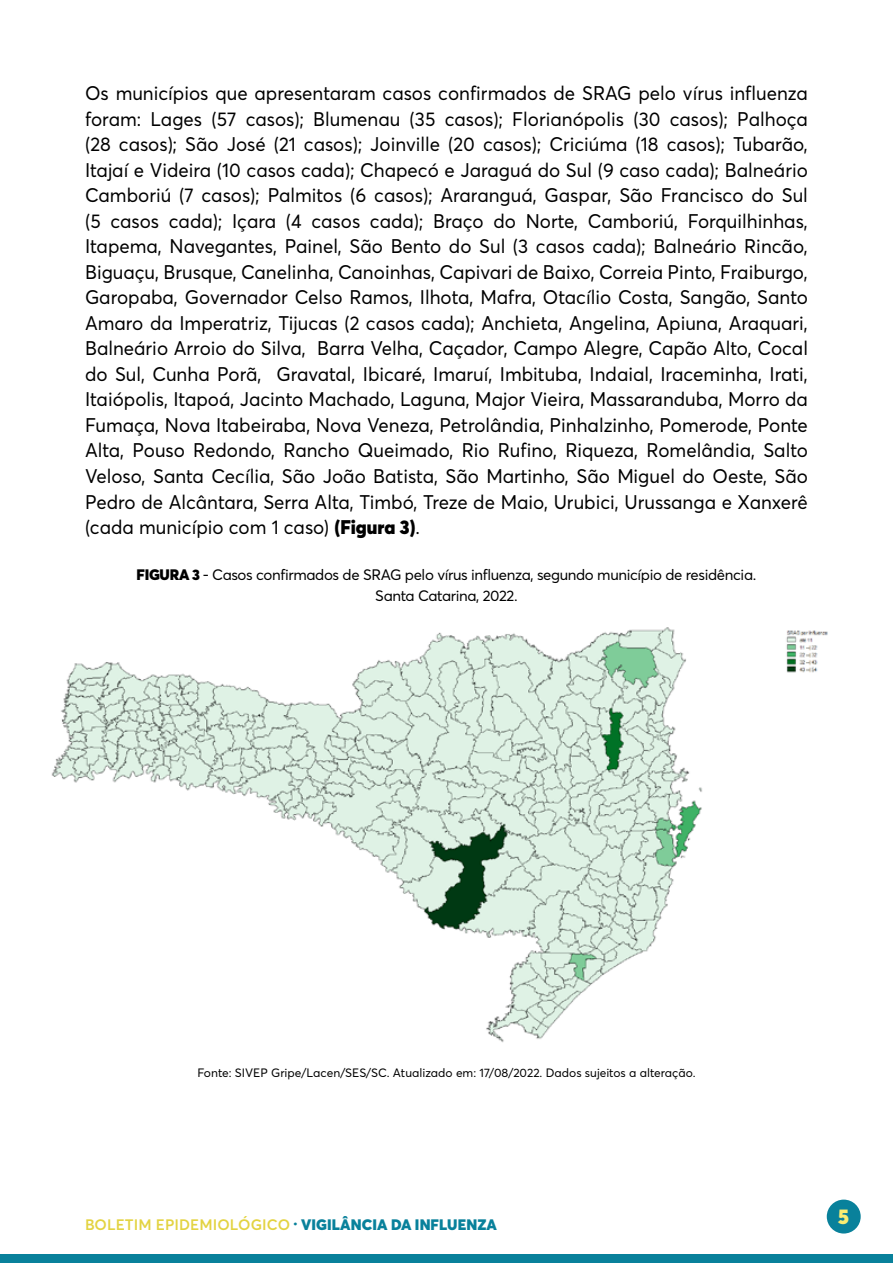
<style>
.page{position:relative;width:893px;height:1263px;background:#fff}
.page>*{position:absolute;margin:0;border:0;box-sizing:border-box;transform-origin:0 0}
.t1{font:900 21px "Averta";color:#f9ed72}
.t2{font:19.5px/25.5px "Averta";color:#000;text-align:justify;scale:.96 1}
.t3{font:15px/21px "Averta";letter-spacing:-.025em;color:#000;text-align:center}
.t4{font:900 15px "Averta";letter-spacing:.005em;color:#09819b}
.t5{font:12px "Averta";color:#000}
.s1{font-weight:900}
.s2{font-weight:600;color:#e3d342}
</style>
<div class="page">
<div style="left:0;top:1254px;width:893px;height:9px;background:#09819b"></div>
<div style="left:827px;top:1199px;width:34px;height:34px;background:#09819b;border-radius:50%"></div>
<img style="left:51px;top:627px;width:777px;height:416px">
<p class="t2" style="left:85px;top:81px;width:755px">Os municípios que apresentaram casos confirmados de SRAG pelo vírus influenza foram: Lages (57 casos); Blumenau (35 casos); Florianópolis (30 casos); Palhoça (28 casos); São José (21 casos); Joinville (20 casos); Criciúma (18 casos); Tubarão, Itajaí e Videira (10 casos cada); Chapecó e Jaraguá do Sul (9 caso cada); Balneário Camboriú (7 casos); Palmitos (6 casos); Araranguá, Gaspar, São Francisco do Sul (5 casos cada); Içara (4 casos cada); Braço do Norte, Camboriú, Forquilhinhas, Itapema, Navegantes, Painel, São Bento do Sul (3 casos cada); Balneário Rincão, Biguaçu, Brusque, Canelinha, Canoinhas, Capivari de Baixo, Correia Pinto, Fraiburgo, Garopaba, Governador Celso Ramos, Ilhota, Mafra, Otacílio Costa, Sangão, Santo Amaro da Imperatriz, Tijucas (2 casos cada); Anchieta, Angelina, Apiuna, Araquari, Balneário Arroio do Silva, Barra Velha, Caçador, Campo Alegre, Capão Alto, Cocal do Sul, Cunha Porã, Gravatal, Ibicaré, Imaruí, Imbituba, Indaial, Iraceminha, Irati, Itaiópolis, Itapoá, Jacinto Machado, Laguna, Major Vieira, Massaranduba, Morro da Fumaça, Nova Itabeiraba, Nova Veneza, Petrolândia, Pinhalzinho, Pomerode, Ponte Alta, Pouso Redondo, Rancho Queimado, Rio Rufino, Riqueza, Romelândia, Salto Veloso, Santa Cecília, São João Batista, São Martinho, São Miguel do Oeste, São Pedro de Alcântara, Serra Alta, Timbó, Treze de Maio, Urubici, Urussanga e Xanxerê (cada município com 1 caso) <span class="s1">(Figura 3)</span>.</p>
<p class="t3" style="left:137px;top:564px;width:621px"><span class="s1">FIGURA 3</span> - Casos confirmados de SRAG pelo vírus influenza, segundo município de residência.<br>Santa Catarina, 2022.</p>
<p class="t5" style="left:197px;top:1065px;width:500px">Fonte: SIVEP Gripe/Lacen/SES/SC. Atualizado em: 17/08/2022. Dados sujeitos a alteração.</p>
<p class="t4" style="left:85px;top:1215px;width:413px"><span class="s2">BOLETIM EPIDEMIOLÓGICO</span> · VIGILÂNCIA DA INFLUENZA</p>
<p class="t1" style="left:838px;top:1203px;width:12px">5</p>
</div>
